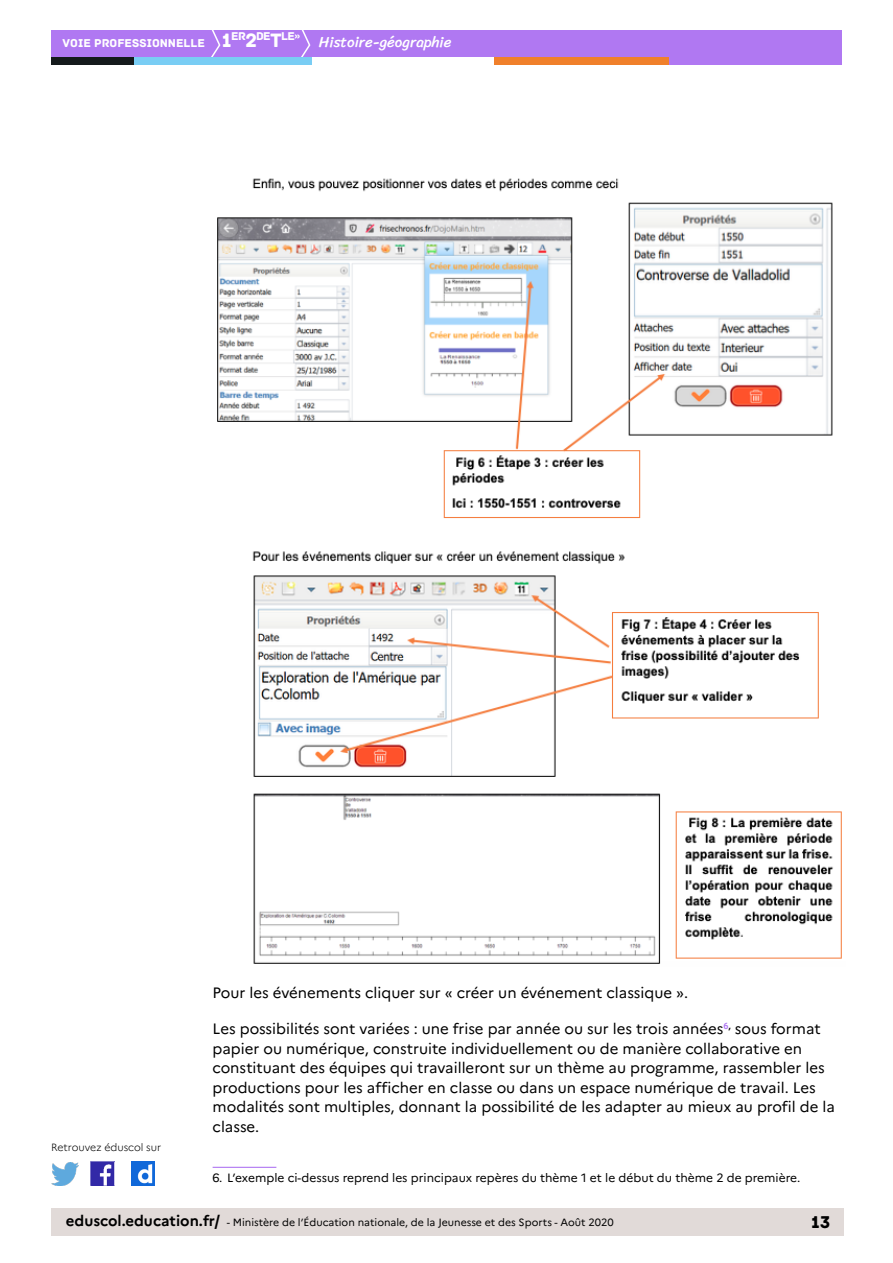
<style>
.page{position:relative;width:893px;height:1263px;background:#fff}
.page>*{position:absolute;margin:0;border:0;box-sizing:border-box;transform-origin:0 0}
.t1{font:18px "Archive";color:#000}
.t2{font:15px/19.5px "Marianne";color:#000}
.t3{font:15px "Sriracha";color:#fff}
.t4{font:12px "Marianne";color:#000}
.t5{font:12px "Archive";color:#fff}
.t6{font:11.85px "Archive";color:#fff}
.t7{font:10.5px "Marianne";color:#000}
.t8{font:300 10.5px "Marianne";color:#000}
.s1{font-size:20.4px}
.s2{font-weight:700;font-size:15px}
</style>
<div class="page">
<div style="left:51px;top:1209px;width:792px;height:27px;background:#e1dad8"></div>
<img style="left:91px;top:1162px;width:23px;height:23px">
<img style="left:51px;top:1163px;width:28px;height:22px">
<img style="left:132px;top:1162px;width:22px;height:23px">
<div style="left:51px;top:30px;width:791px;height:27px;background:#b078f2"></div>
<svg style="left:211px;top:30px;width:10px;height:27px"></svg>
<svg style="left:301px;top:30px;width:10px;height:27px"></svg>
<div style="left:133px;top:57px;width:179px;height:8px;background:#79cdf4"></div>
<div style="left:51px;top:57px;width:82px;height:8px;background:#141a1c"></div>
<div style="left:667px;top:57px;width:175px;height:8px;background:#b078f2"></div>
<div style="left:494px;top:57px;width:175px;height:8px;background:#f0802b"></div>
<hr style="left:213px;top:1167px;width:63px;height:1px;background:#b078f2">
<img style="left:217px;top:178px;width:625px;height:786px">
<p class="t6" style="left:231px;top:29px;width:71px">ER<span class="s1">2</span>DE<span class="s1">T</span>LE»</p>
<p class="t5" style="left:63px;top:36px;width:171px">VOIE PROFESSIONNELLE <span class="s1">1</span></p>
<p class="t3" style="left:319px;top:33px;width:134px">Histoire-géographie</p>
<p class="t8" style="left:51px;top:1141px;width:112px">Retrouvez éduscol sur</p>
<p class="t2" style="left:213px;top:983px;width:477px">Pour les événements cliquer sur « créer un événement classique ».</p>
<p class="t2" style="left:213px;top:1019px;width:624px">Les possibilités sont variées : une frise par année ou sur les trois années<sup>6</sup><sup>,</sup> sous format papier ou numérique, construite individuellement ou de manière collaborative en constituant des équipes qui travailleront sur un thème au programme, rassembler les productions pour les afficher en classe ou dans un espace numérique de travail. Les modalités sont multiples, donnant la possibilité de les adapter au mieux au profil de la classe.</p>
<p class="t4" style="left:213px;top:1171px;width:589px">6. L’exemple ci-dessus reprend les principaux repères du thème 1 et le début du thème 2 de première.</p>
<p class="t7" style="left:66px;top:1216px;width:549px"><span class="s2">eduscol.education.fr/</span> - Ministère de l’Éducation nationale, de la Jeunesse et des Sports - Août 2020</p>
<p class="t1" style="left:811px;top:1211px;width:20px">13</p>
</div>
